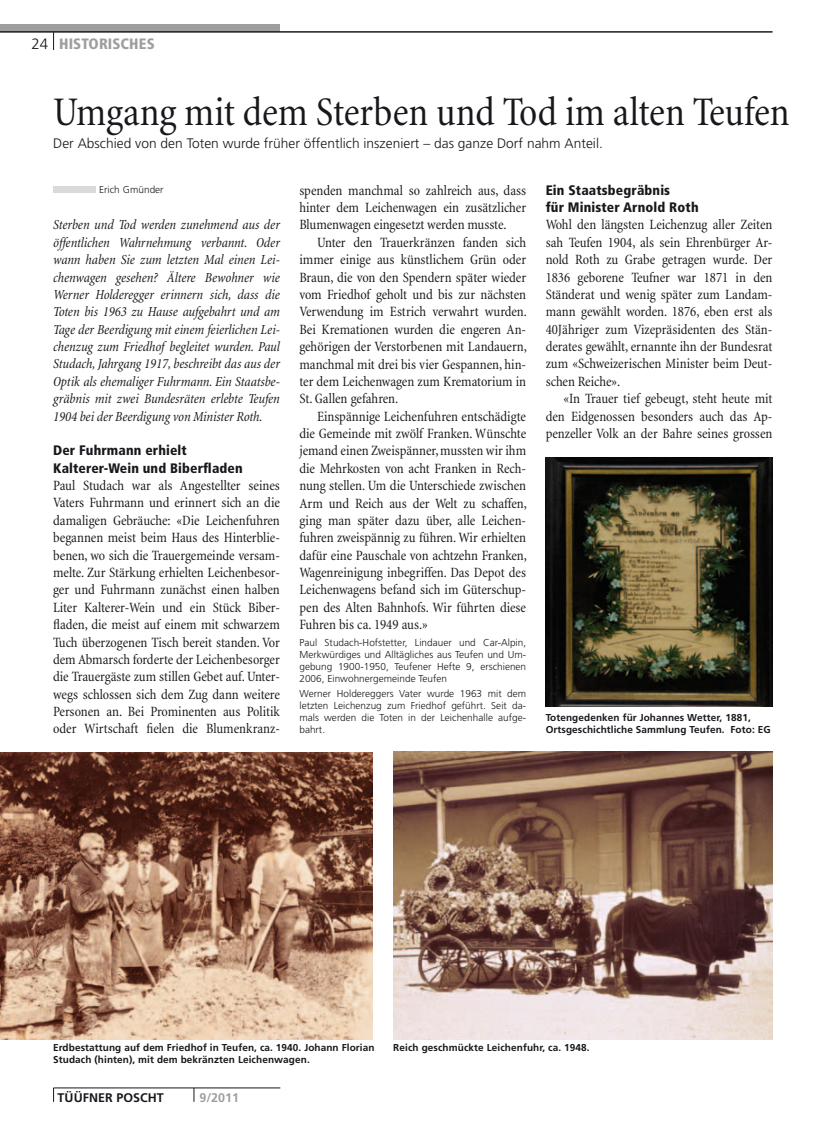
<style>
.page{position:relative;width:815px;height:1134px;background:#fff}
.page>*{position:absolute;margin:0;border:0;box-sizing:border-box;transform-origin:0 0}
.t1{font:condensed 41.25px "Minion";letter-spacing:-.005em;color:#1a171c}
.t2{font:900 condensed 15px "Frutiger";letter-spacing:.005em;color:#9d9ea0}
.t3{font:condensed 14.38px/17.4px "Minion";letter-spacing:-.005em;color:#1a171c;text-align:justify}
.t4{font:italic condensed 14px/17.4px "Minion";letter-spacing:-.005em;color:#1a171c;text-align:justify}
.t5{font:900 condensed 13.75px/17.4px "Frutiger";letter-spacing:.01em;color:#1a171c}
.t6{font:300 13.75px "Frutiger";color:#1a171c}
.t7{font:700 12.5px "Frutiger";letter-spacing:.005em;color:#1a171c}
.t8{font:700 12.5px "Frutiger";color:#9d9ea0}
.t9{font:300 10px/11.9px "Frutiger";letter-spacing:.005em;color:#1a171c;text-align:justify}
.t10{font:700 10px/12.5px "Frutiger";letter-spacing:.01em;color:#1a171c}
.s1{font-weight:300;font-stretch:normal;color:#1a171c}
</style>
<div class="page">
<div style="left:0;top:25px;width:280px;height:7px;background:#9d9ea0"></div>
<hr style="left:0;top:32px;width:772px;height:1px;background:#1a171c">
<svg style="left:53px;top:32px;width:1px;height:18px"></svg>
<hr style="left:54px;top:1088px;width:226px;height:1px;background:#1a171c">
<svg style="left:53px;top:1088px;width:1px;height:14px"></svg>
<svg style="left:194px;top:1088px;width:1px;height:14px"></svg>
<div style="left:53px;top:186px;width:42px;height:7px;background:#d9dadb"></div>
<img style="left:0;top:752px;width:373px;height:287px">
<img style="left:393px;top:752px;width:379px;height:287px">
<img style="left:546px;top:457px;width:226px;height:249px">
<p class="t2" style="left:31px;top:35px;width:125px"><span class="s1">24</span> HISTORISCHES</p>
<h1 class="t1" style="left:53px;top:90px;width:738px">Umgang mit dem Sterben und Tod im alten Teufen</h1>
<p class="t6" style="left:53px;top:136px;width:551px">Der Abschied von den Toten wurde früher öffentlich inszeniert – das ganze Dorf nahm Anteil.</p>
<p class="t9" style="left:99px;top:184px;width:66px">Erich Gmünder</p>
<p class="t4" style="left:53px;top:217px;width:228px">Sterben und Tod werden zunehmend aus der öffentlichen Wahrnehmung verbannt. Oder wann haben Sie zum letzten Mal einen Lei&shy;chenwagen gesehen? Ältere Bewohner wie Werner Holderegger erinnern sich, dass die Toten bis 1963 zu Hause aufgebahrt und am Tage der Beerdigung mit einem feierlichen Lei&shy;chenzug zum Friedhof begleitet wurden. Paul Studach, Jahrgang 1917, beschreibt das aus der Optik als ehemaliger Fuhrmann. Ein Staatsbe&shy;gräbnis mit zwei Bundesräten erlebte Teufen 1904 bei der Beerdigung von Minister Roth.</p>
<p class="t5" style="left:53px;top:442px;width:191px">Der Fuhrmann erhielt<br>Kalterer-Wein und Biberfladen</p>
<p class="t3" style="left:53px;top:477px;width:228px">Paul Studach war als Angestellter seines Vaters Fuhrmann und erinnert sich an die damaligen Gebräuche: «Die Leichenfuhren begannen meist beim Haus des Hinterblie&shy;benen, wo sich die Trauergemeinde versam&shy;melte. Zur Stärkung erhielten Leichenbesor&shy;ger und Fuhrmann zunächst einen halben Liter Kalterer-Wein und ein Stück Biber&shy;fladen, die meist auf einem mit schwarzem Tuch überzogenen Tisch bereit standen. Vor dem Abmarsch forderte der Leichenbesorger die Trauergäste zum stillen Gebet auf. Unter&shy;wegs schlossen sich dem Zug dann weitere Personen an. Bei Prominenten aus Politik oder Wirtschaft fielen die Blumenkranz-</p>
<p class="t3" style="left:299px;top:182px;width:228px">spenden manchmal so zahlreich aus, dass hinter dem Leichenwagen ein zusätzlicher Blumenwagen eingesetzt werden musste.</p>
<p class="t3" style="left:299px;top:234px;width:229px;text-indent:18px">Unter den Trauerkränzen fanden sich immer einige aus künstlichem Grün oder Braun, die von den Spendern später wieder vom Friedhof geholt und bis zur nächsten Verwendung im Estrich verwahrt wurden.<br>Bei Kremationen wurden die engeren An&shy;gehörigen der Verstorbenen mit Landauern, manchmal mit drei bis vier Gespannen, hin&shy;ter dem Leichenwagen zum Krematorium in St. Gallen gefahren.</p>
<p class="t3" style="left:299px;top:408px;width:229px;text-indent:18px">Einspännige Leichenfuhren entschädigte die Gemeinde mit zwölf Franken. Wünschte jemand einen Zweispänner, mussten wir ihm die Mehrkosten von acht Franken in Rech&shy;nung stellen. Um die Unterschiede zwischen Arm und Reich aus der Welt zu schaffen, ging man später dazu über, alle Leichen&shy;fuhren zweispännig zu führen. Wir erhielten dafür eine Pauschale von achtzehn Franken, Wagenreinigung inbegriffen. Das Depot des Leichenwagens befand sich im Güterschup&shy;pen des Alten Bahnhofs. Wir führten diese Fuhren bis ca. 1949 aus.»</p>
<p class="t9" style="left:299px;top:637px;width:228px">Paul Studach-Hofstetter, Lindauer und Car-Alpin, Merkwürdiges und Alltägliches aus Teufen und Um&shy;gebung 1900-1950, Teufener Hefte 9, erschienen 2006, Einwohnergemeinde Teufen</p>
<p class="t9" style="left:299px;top:688px;width:228px">Werner Holdereggers Vater wurde 1963 mit dem letzten Leichenzug zum Friedhof geführt. Seit da&shy;mals werden die Toten in der Leichenhalle aufge&shy;bahrt.</p>
<p class="t5" style="left:546px;top:181px;width:154px">Ein Staatsbegräbnis<br>für Minister Arnold Roth</p>
<p class="t3" style="left:546px;top:217px;width:228px">Wohl den längsten Leichenzug aller Zeiten sah Teufen 1904, als sein Ehrenbürger Ar&shy;nold Roth zu Grabe getragen wurde. Der 1836 geborene Teufner war 1871 in den Ständerat und wenig später zum Landam&shy;mann gewählt worden. 1876, eben erst als 40Jähriger zum Vizepräsidenten des Stän&shy;derates gewählt, ernannte ihn der Bundesrat zum «Schweizerischen Minister beim Deut&shy;schen Reiche».</p>
<p class="t3" style="left:546px;top:390px;width:228px;text-indent:18px">«In Trauer tief gebeugt, steht heute mit den Eidgenossen besonders auch das Ap&shy;penzeller Volk an der Bahre seines grossen</p>
<p class="t10" style="left:546px;top:711px;width:226px">Totengedenken für Johannes Wetter, 1881,<br>Ortsgeschichtliche Sammlung Teufen. Foto: EG</p>
<p class="t10" style="left:53px;top:1041px;width:323px">Erdbestattung auf dem Friedhof in Teufen, ca. 1940. Johann Florian</p>
<p class="t10" style="left:393px;top:1041px;width:198px">Reich geschmückte Leichenfuhr, ca. 1948.</p>
<p class="t10" style="left:53px;top:1053px;width:258px">Studach (hinten), mit dem bekränzten Leichenwagen.</p>
<p class="t7" style="left:58px;top:1090px;width:108px">TÜÜFNER POSCHT</p>
<p class="t8" style="left:199px;top:1090px;width:41px">9/2011</p>
</div>
